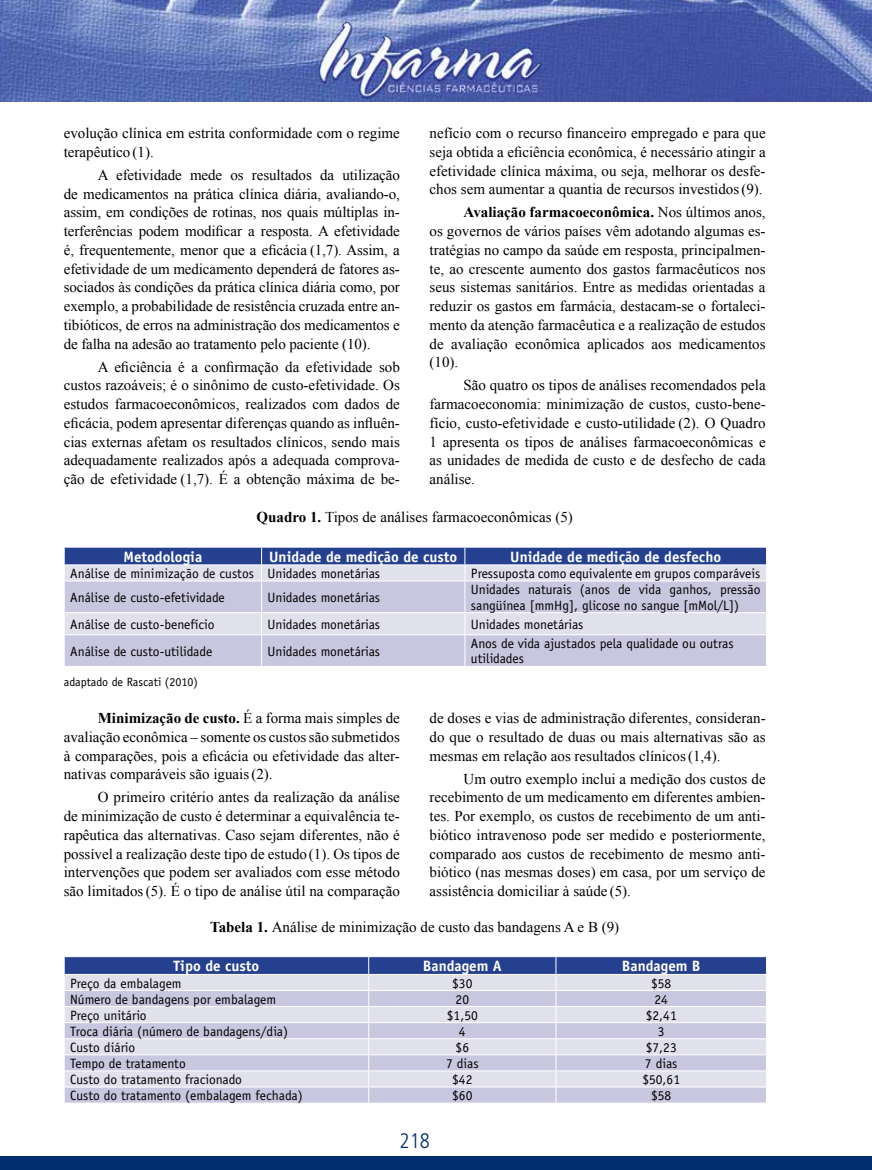
<style>
.page{position:relative;width:872px;height:1170px;background:#fff}
.page>*{position:absolute;margin:0;border:0;box-sizing:border-box;transform-origin:0 0}
.t1{font:300 condensed 21px "Frutiger";color:#002e6e}
.t2{font:15px/18.8px "Times New Roman";color:#000;text-align:justify}
.t3{font:700 15px "Officina Sans";color:#fff}
.t4{font:13.5px/15.6px "Officina Sans";color:#000}
.t5{font:12px "Officina Sans";color:#000}
.s1{font-weight:700}
</style>
<div class="page">
<div style="left:0;top:1155px;width:872px;height:14px;background:#002e6e"></div>
<img style="left:0;top:0;width:872px;height:101px">
<svg style="left:65px;top:581px;width:701px;height:85px;background:#cecee2"></svg>
<svg style="left:64px;top:547px;width:703px;height:33px;background:#8491be"></svg>
<hr style="left:261px;top:581px;width:1px;height:31px;background:#fff">
<hr style="left:464px;top:581px;width:1px;height:31px;background:#fff">
<hr style="left:64px;top:612px;width:197px;height:1px;background:#fff">
<hr style="left:261px;top:612px;width:204px;height:1px;background:#fff">
<svg style="left:261px;top:613px;width:1px;height:21px"></svg>
<hr style="left:465px;top:612px;width:302px;height:1px;background:#fff">
<svg style="left:464px;top:613px;width:1px;height:21px"></svg>
<hr style="left:64px;top:634px;width:197px;height:1px;background:#fff">
<hr style="left:261px;top:634px;width:204px;height:1px;background:#fff">
<hr style="left:261px;top:635px;width:1px;height:31px;background:#fff">
<hr style="left:465px;top:634px;width:302px;height:1px;background:#fff">
<hr style="left:464px;top:635px;width:1px;height:31px;background:#fff">
<svg style="left:64px;top:956px;width:702px;height:146px;background:#c3c5dd"></svg>
<p class="t2" style="left:429px;top:123px;width:337px">nefício com o recurso financeiro empregado e para que seja obtida a eficiência econômica, é necessário atingir a efetividade clínica máxima, ou seja, melhorar os desfe&shy;chos sem aumentar a quantia de recursos investidos(9).</p>
<p class="t2" style="left:429px;top:203px;width:337px;text-indent:34px"><span class="s1">Avaliação farmacoeconômica.</span> Nos últimos anos, os governos de vários países vêm adotando algumas es&shy;tratégias no campo da saúde em resposta, principalmen&shy;te, ao crescente aumento dos gastos farmacêuticos nos seus sistemas sanitários. Entre as medidas orientadas a reduzir os gastos em farmácia, destacam-se o fortaleci&shy;mento da atenção farmacêutica e a realização de estudos de avaliação econômica aplicados aos medicamentos (10).</p>
<p class="t2" style="left:429px;top:376px;width:337px;text-indent:34px">São quatro os tipos de análises recomendados pela farmacoeconomia: minimização de custos, custo-bene&shy;fício, custo-efetividade e custo-utilidade (2). O Quadro 1 apresenta os tipos de análises farmacoeconômicas e as unidades de medida de custo e de desfecho de cada análise.</p>
<p class="t2" style="left:256px;top:507px;width:318px"><span class="s1">Quadro 1.</span> Tipos de análises farmacoeconômicas (5)</p>
<p class="t2" style="left:64px;top:123px;width:337px">evolução clínica em estrita conformidade com o regime terapêutico (1).</p>
<p class="t2" style="left:64px;top:165px;width:337px;text-indent:34px">A efetividade mede os resultados da utilização de medicamentos na prática clínica diária, avaliando-o, assim, em condições de rotinas, nos quais múltiplas in&shy;terferências podem modificar a resposta. A efetividade é, frequentemente, menor que a eficácia (1,7). Assim, a efetividade de um medicamento dependerá de fatores as&shy;sociados às condições da prática clínica diária como, por exemplo, a probabilidade de resistência cruzada entre an&shy;tibióticos, de erros na administração dos medicamentos e de falha na adesão ao tratamento pelo paciente (10).</p>
<p class="t2" style="left:64px;top:357px;width:337px;text-indent:34px">A eficiência é a confirmação da efetividade sob custos razoáveis; é o sinônimo de custo-efetividade. Os estudos farmacoeconômicos, realizados com dados de eficácia, podem apresentar diferenças quando as influên&shy;cias externas afetam os resultados clínicos, sendo mais adequadamente realizados após a adequada comprova&shy;ção de efetividade (1,7). É a obtenção máxima de be-</p>
<p class="t3" style="left:124px;top:547px;width:80px">Metodologia</p>
<p class="t3" style="left:269px;top:547px;width:190px">Unidade de medição de custo</p>
<p class="t3" style="left:510px;top:547px;width:212px">Unidade de medição de desfecho</p>
<p class="t4" style="left:70px;top:565px;width:311px">Análise de minimização de custos Unidades monetárias</p>
<p class="t4" style="left:471px;top:565px;width:291px">Pressuposta como equivalente em grupos comparáveis</p>
<p class="t4" style="left:70px;top:589px;width:156px">Análise de custo-efetividade</p>
<p class="t4" style="left:267px;top:589px;width:114px">Unidades monetárias</p>
<p class="t4" style="left:471px;top:581px;width:291px">Unidades naturais (anos de vida ganhos, pressão sangüínea [mmHg], glicose no sangue [mMol/L])</p>
<p class="t4" style="left:70px;top:616px;width:146px">Análise de custo-benefício</p>
<p class="t4" style="left:267px;top:616px;width:114px">Unidades monetárias</p>
<p class="t4" style="left:471px;top:616px;width:114px">Unidades monetárias</p>
<p class="t4" style="left:70px;top:643px;width:144px">Análise de custo-utilidade</p>
<p class="t4" style="left:267px;top:643px;width:114px">Unidades monetárias</p>
<p class="t4" style="left:471px;top:635px;width:264px">Anos de vida ajustados pela qualidade ou outras utilidades</p>
<p class="t5" style="left:64px;top:674px;width:136px">adaptado de Rascati (2010)</p>
<p class="t2" style="left:64px;top:708px;width:337px;text-indent:34px"><span class="s1">Minimização de custo.</span> É a forma mais simples de avaliação econômica – somente os custos são submetidos à comparações, pois a eficácia ou efetividade das alter&shy;nativas comparáveis são iguais(2).</p>
<p class="t2" style="left:64px;top:787px;width:337px;text-indent:34px">O primeiro critério antes da realização da análise de minimização de custo é determinar a equivalência te&shy;rapêutica das alternativas. Caso sejam diferentes, não é possível a realização deste tipo de estudo(1). Os tipos de intervenções que podem ser avaliados com esse método são limitados(5). É o tipo de análise útil na comparação</p>
<p class="t2" style="left:429px;top:708px;width:337px">de doses e vias de administração diferentes, consideran&shy;do que o resultado de duas ou mais alternativas são as mesmas em relação aos resultados clínicos(1,4).</p>
<p class="t2" style="left:429px;top:768px;width:337px;text-indent:34px">Um outro exemplo inclui a medição dos custos de recebimento de um medicamento em diferentes ambien&shy;tes. Por exemplo, os custos de recebimento de um anti&shy;biótico intravenoso pode ser medido e posteriormente, comparado aos custos de recebimento de mesmo anti&shy;biótico (nas mesmas doses) em casa, por um serviço de assistência domiciliar à saúde (5).</p>
<p class="t2" style="left:210px;top:916px;width:410px"><span class="s1">Tabela 1.</span> Análise de minimização de custo das bandagens A e B (9)</p>
<p class="t3" style="left:174px;top:956px;width:87px">Tipo de custo</p>
<p class="t3" style="left:423px;top:956px;width:80px">Bandagem A</p>
<p class="t3" style="left:622px;top:956px;width:80px">Bandagem B</p>
<p class="t4" style="left:70px;top:975px;width:113px">Preço da embalagem</p>
<p class="t4" style="left:452px;top:975px;width:22px">$30</p>
<p class="t4" style="left:651px;top:975px;width:22px">$58</p>
<p class="t4" style="left:70px;top:991px;width:208px">Número de bandagens por embalagem</p>
<p class="t4" style="left:455px;top:991px;width:15px">20</p>
<p class="t4" style="left:654px;top:991px;width:15px">24</p>
<p class="t4" style="left:70px;top:1007px;width:78px">Preço unitário</p>
<p class="t4" style="left:447px;top:1007px;width:32px">$1,50</p>
<p class="t4" style="left:645px;top:1007px;width:32px">$2,41</p>
<p class="t4" style="left:70px;top:1023px;width:219px">Troca diária (número de bandagens/dia)</p>
<p class="t4" style="left:459px;top:1023px;width:8px">4</p>
<p class="t4" style="left:658px;top:1023px;width:8px">3</p>
<p class="t4" style="left:70px;top:1039px;width:67px">Custo diário</p>
<p class="t4" style="left:455px;top:1039px;width:15px">$6</p>
<p class="t4" style="left:645px;top:1039px;width:32px">$7,23</p>
<p class="t4" style="left:70px;top:1055px;width:117px">Tempo de tratamento</p>
<p class="t4" style="left:446px;top:1055px;width:34px">7 dias</p>
<p class="t4" style="left:645px;top:1055px;width:34px">7 dias</p>
<p class="t4" style="left:70px;top:1071px;width:173px">Custo do tratamento fracionado</p>
<p class="t4" style="left:452px;top:1071px;width:22px">$42</p>
<p class="t4" style="left:642px;top:1071px;width:39px">$50,61</p>
<p class="t4" style="left:70px;top:1087px;width:234px">Custo do tratamento (embalagem fechada)</p>
<p class="t4" style="left:452px;top:1087px;width:22px">$60</p>
<p class="t4" style="left:651px;top:1087px;width:22px">$58</p>
<h1 class="t1" style="left:399px;top:1128px;width:32px">218</h1>
</div>
